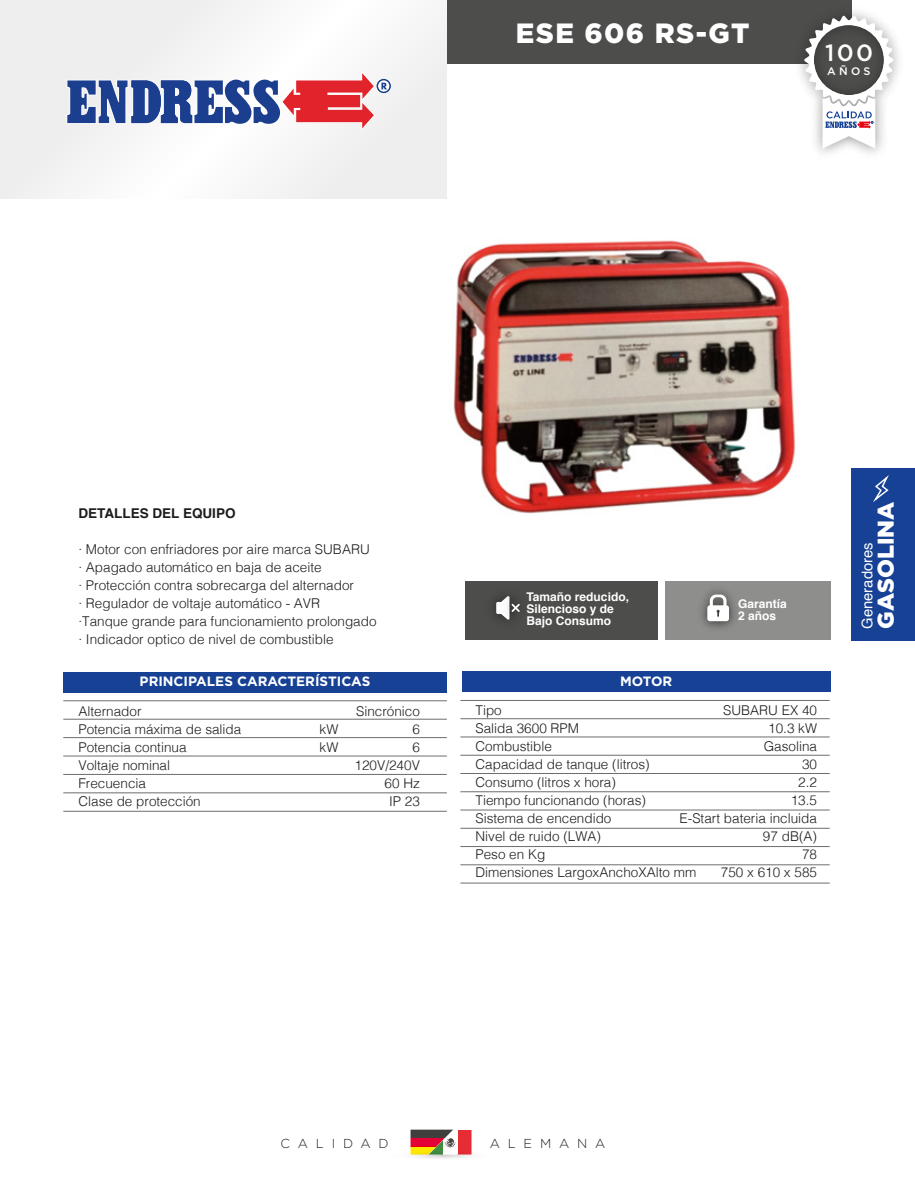
<style>
.page{position:relative;width:915px;height:1191px;background:#fff}
.page>*{position:absolute;margin:0;border:0;box-sizing:border-box;transform-origin:0 0}
.t1{font:900 27.75px "Gotham";letter-spacing:.05em;color:#fff}
.t2{font:500 23.55px "Gotham";color:#fff}
.t3{font:900 22.8px "Gotham";color:#fff}
.t4{font:14.7px "Helvetica";color:#fff}
.t5{font:300 13.5px/18px "Helvetica";color:#1d1d1b}
.t6{font:700 13.5px "Gotham";color:#fff}
.t7{font:700 13.5px "Helvetica";color:#1d1d1b}
.t8{font:300 12.9px "Gotham";letter-spacing:.6em;color:#1d1d1b}
.t9{font:700 12px/12px "Helvetica";color:#fff}
.t10{font:500 10.95px "Gotham";color:#fff}
</style>
<div class="page">
<div style="left:850px;top:468px;width:64px;height:172px;background:#164194"></div>
<svg style="left:873px;top:475px;width:16px;height:27px"></svg>
<img style="left:453px;top:240px;width:343px;height:274px">
<div style="left:0;top:0;width:446px;height:198px;background:#f2f2f2"></div>
<div style="left:446px;top:0;width:404px;height:64px;background:#4d4d4c"></div>
<div style="left:63px;top:672px;width:383px;height:20px;background:#164194"></div>
<hr style="left:63px;top:700px;width:383px;height:1px;background:#6d6d6c">
<hr style="left:63px;top:719px;width:383px;height:1px;background:#6d6d6c">
<hr style="left:63px;top:737px;width:383px;height:1px;background:#6d6d6c">
<hr style="left:63px;top:755px;width:383px;height:1px;background:#6d6d6c">
<hr style="left:63px;top:774px;width:383px;height:1px;background:#6d6d6c">
<hr style="left:63px;top:792px;width:383px;height:1px;background:#6d6d6c">
<hr style="left:63px;top:811px;width:383px;height:1px;background:#6d6d6c">
<div style="left:462px;top:672px;width:368px;height:20px;background:#164194"></div>
<hr style="left:460px;top:700px;width:369px;height:1px;background:#6d6d6c">
<hr style="left:460px;top:718px;width:369px;height:1px;background:#6d6d6c">
<hr style="left:460px;top:736px;width:369px;height:1px;background:#6d6d6c">
<hr style="left:460px;top:755px;width:369px;height:1px;background:#6d6d6c">
<hr style="left:460px;top:773px;width:369px;height:1px;background:#6d6d6c">
<hr style="left:460px;top:791px;width:369px;height:1px;background:#6d6d6c">
<hr style="left:460px;top:809px;width:369px;height:1px;background:#6d6d6c">
<hr style="left:460px;top:828px;width:369px;height:1px;background:#6d6d6c">
<hr style="left:460px;top:846px;width:369px;height:1px;background:#6d6d6c">
<hr style="left:460px;top:864px;width:369px;height:1px;background:#6d6d6c">
<hr style="left:460px;top:882px;width:369px;height:1px;background:#6d6d6c">
<svg style="left:67px;top:71px;width:324px;height:59px"></svg>
<svg style="left:389px;top:1149px;width:104px;height:11px"></svg>
<div style="left:410px;top:1129px;width:43px;height:9px;background:#3f3f3e"></div>
<div style="left:410px;top:1138px;width:43px;height:8px;background:#e40135"></div>
<div style="left:410px;top:1146px;width:43px;height:8px;background:#ffe900"></div>
<div style="left:457px;top:1129px;width:14px;height:25px;background:#e62d34"></div>
<svg style="left:443px;top:1129px;width:14px;height:25px"></svg>
<svg style="left:428px;top:1129px;width:15px;height:25px"></svg>
<svg style="left:445px;top:1138px;width:10px;height:9px"></svg>
<img style="left:799px;top:0;width:100px;height:154px">
<svg style="left:803px;top:16px;width:90px;height:133px"></svg>
<div style="left:465px;top:581px;width:192px;height:58px;background:#4d4d4c"></div>
<div style="left:664px;top:581px;width:166px;height:58px;background:#8e8e8d"></div>
<img style="left:702px;top:590px;width:33px;height:38px">
<svg style="left:707px;top:594px;width:21px;height:27px"></svg>
<img style="left:494px;top:602px;width:26px;height:18px">
<svg style="left:496px;top:596px;width:23px;height:23px"></svg>
<h1 class="t1" style="left:515px;top:14px;width:235px">ESE 606 RS-GT</h1>
<h2 class="t2" style="left:825px;top:38px;width:49px">100</h2>
<p class="t10" style="left:827px;top:64px;width:45px">AÑOS</p>
<p class="t7" style="left:78px;top:502px;width:159px">DETALLES DEL EQUIPO</p>
<p class="t5" style="left:78px;top:539px;width:299px">· Motor con enfriadores por aire marca SUBARU · Apagado automático en baja de aceite<br>· Protección contra sobrecarga del alternador<br>· Regulador de voltaje automático - AVR<br>·Tanque grande para funcionamiento prolongado · Indicador optico de nivel de combustible</p>
<p class="t6" style="left:140px;top:672px;width:232px">PRINCIPALES CARACTERÍSTICAS</p>
<p class="t5" style="left:78px;top:701px;width:164px">Alternador<br>Potencia máxima de salida<br>Potencia continua<br>Voltaje nominal<br>Frecuencia<br>Clase de protección</p>
<p class="t5" style="left:354px;top:701px;width:67px;text-align:right">Sincrónico<br>6<br>6<br>120V/240V<br>60 Hz<br>IP 23</p>
<p class="t5" style="left:319px;top:719px;width:20px">kW kW</p>
<p class="t9" style="left:526px;top:591px;width:104px">Tamaño reducido,<br>Silencioso y de<br>Bajo Consumo</p>
<p class="t9" style="left:737px;top:598px;width:50px">Garantía<br>2 años</p>
<p class="t6" style="left:619px;top:672px;width:54px">MOTOR</p>
<p class="t5" style="left:475px;top:700px;width:222px">Tipo<br>Salida 3600 RPM<br>Combustible<br>Capacidad de tanque (litros)<br>Consumo (litros x hora)<br>Tiempo funcionando (horas)<br>Sistema de encendido<br>Nivel de ruido (LWA)<br>Peso en Kg<br>Dimensiones LargoxAnchoXAlto mm</p>
<p class="t5" style="left:679px;top:700px;width:139px;text-align:right">SUBARU EX 40<br>10.3 kW<br>Gasolina<br>30<br>2.2<br>13.5<br>E-Start bateria incluida<br>97 dB(A)<br>78<br>750 x 610 x 585</p>
<h3 class="t3" style="left:869px;top:628px;width:128px;rotate:-90deg">GASOLINA</h3>
<p class="t4" style="left:855px;top:628px;width:88px;rotate:-90deg">Generadores</p>
<p class="t8" style="left:280px;top:1134px;width:109px">CALIDAD</p>
<p class="t8" style="left:489px;top:1134px;width:117px">ALEMANA</p>
</div>
